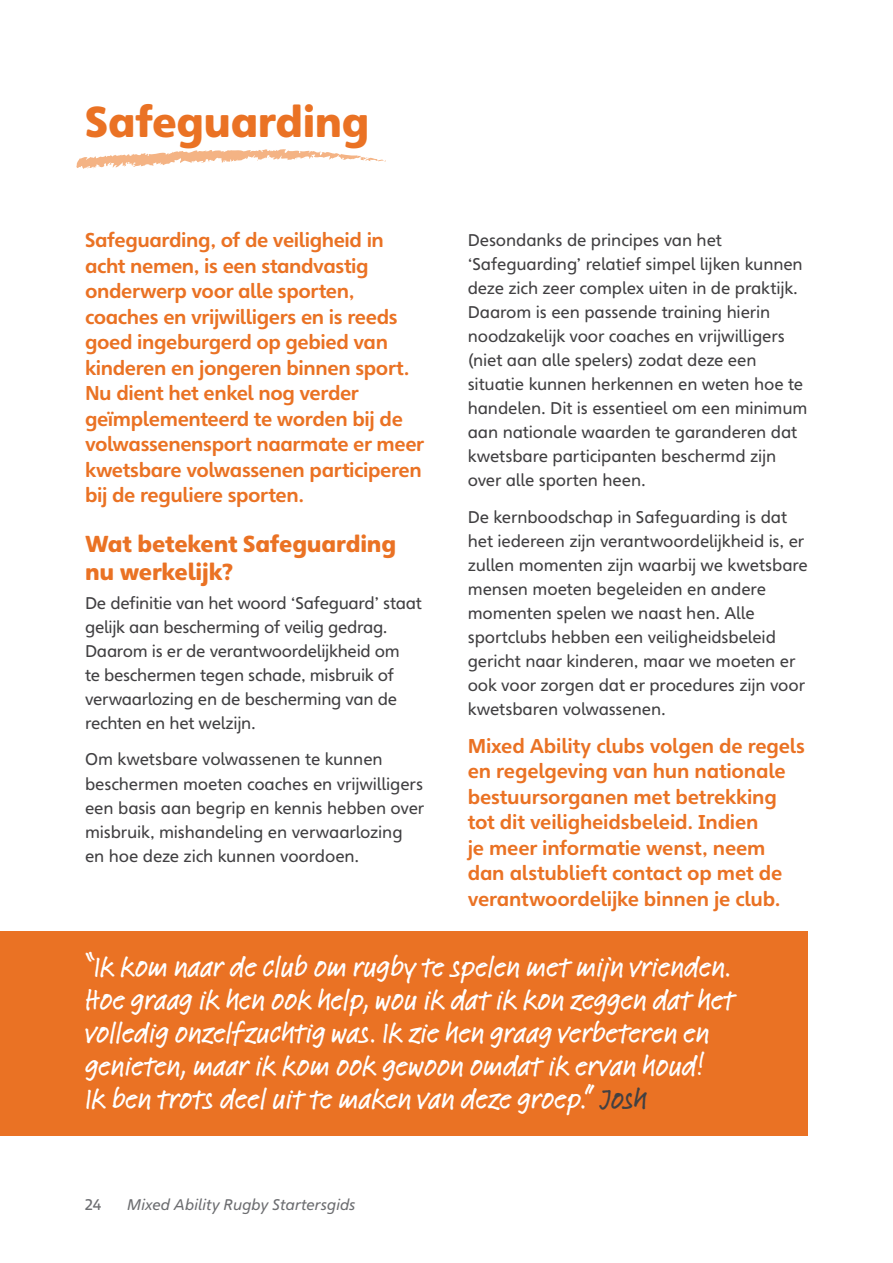
<style>
.page{position:relative;width:893px;height:1263px;background:#fff}
.page>*{position:absolute;margin:0;border:0;box-sizing:border-box;transform-origin:0 0}
.t1{font:900 42px "Heinemann";letter-spacing:-.01em;color:#ea7224}
.t2{font:500 30px/33px "Linotype Feltpen";letter-spacing:-.015em;color:#fff}
.t3{font:900 22.5px/28.5px "Heinemann";letter-spacing:-.01em;color:#ea7224}
.t4{font:700 19.5px/25.5px "Heinemann";letter-spacing:-.02em;color:#ea7224}
.t5{font:16.5px/24px "Heinemann";letter-spacing:-.01em;color:#414042}
.t6{font:italic 15px "Heinemann";color:#6d6e71}
.t7{font:15px "Heinemann";color:#6d6e71}
.s1{color:#414042}
</style>
<div class="page">
<div style="left:0;top:931px;width:808px;height:204px;background:#ea7224"></div>
<svg style="left:76px;top:149px;width:310px;height:20px"></svg>
<h1 class="t1" style="left:85px;top:95px;width:286px">Safeguarding</h1>
<p class="t4" style="left:85px;top:227px;width:341px">Safeguarding, of de veiligheid in acht nemen, is een standvastig onderwerp voor alle sporten, coaches en vrijwilligers en is reeds goed ingeburgerd op gebied van kinderen en jongeren binnen sport.<br>Nu dient het enkel nog verder geïmplementeerd te worden bij de volwassenensport naarmate er meer kwetsbare volwassenen participeren bij de reguliere sporten.</p>
<h3 class="t3" style="left:85px;top:530px;width:313px">Wat betekent Safeguarding nu werkelijk?</h3>
<p class="t5" style="left:85px;top:591px;width:338px">De definitie van het woord ‘Safeguard’ staat gelijk aan bescherming of veilig gedrag.<br>Daarom is er de verantwoordelijkheid om<br>te beschermen tegen schade, misbruik of verwaarlozing en de bescherming van de rechten en het welzijn.</p>
<p class="t5" style="left:85px;top:748px;width:341px">Om kwetsbare volwassenen te kunnen beschermen moeten coaches en vrijwilligers een basis aan begrip en kennis hebben over misbruik, mishandeling en verwaarlozing en hoe deze zich kunnen voordoen.</p>
<p class="t5" style="left:468px;top:228px;width:341px">Desondanks de principes van het ‘Safeguarding’ relatief simpel lijken kunnen deze zich zeer complex uiten in de praktijk.<br>Daarom is een passende training hierin noodzakelijk voor coaches en vrijwilligers (niet aan alle spelers) zodat deze een situatie kunnen herkennen en weten hoe te handelen. Dit is essentieel om een minimum aan nationale waarden te garanderen dat kwetsbare participanten beschermd zijn over alle sporten heen.</p>
<p class="t5" style="left:468px;top:505px;width:342px">De kernboodschap in Safeguarding is dat het iedereen zijn verantwoordelijkheid is, er zullen momenten zijn waarbij we kwetsbare mensen moeten begeleiden en andere momenten spelen we naast hen. Alle sportclubs hebben een veiligheidsbeleid gericht naar kinderen, maar we moeten er ook voor zorgen dat er procedures zijn voor kwetsbaren volwassenen.</p>
<p class="t4" style="left:468px;top:733px;width:339px">Mixed Ability clubs volgen de regels en regelgeving van hun nationale bestuursorganen met betrekking tot dit veiligheidsbeleid. Indien<br>je meer informatie wenst, neem dan alstublieft contact op met de verantwoordelijke binnen je club.</p>
<p class="t2" style="left:85px;top:949px;width:651px">“Ik kom naar de club om rugby te spelen met mijn vrienden.<br>Hoe graag ik hen ook help, wou ik dat ik kon zeggen dat het volledig onzelfzuchtig was. Ik zie hen graag verbeteren en genieten, maar ik kom ook gewoon omdat ik ervan houd!<br>Ik ben trots deel uit te maken van deze groep.” <span class="s1">Josh</span></p>
<p class="t7" style="left:85px;top:1195px;width:18px">24</p>
<p class="t6" style="left:128px;top:1195px;width:230px">Mixed Ability Rugby Startersgids</p>
</div>
